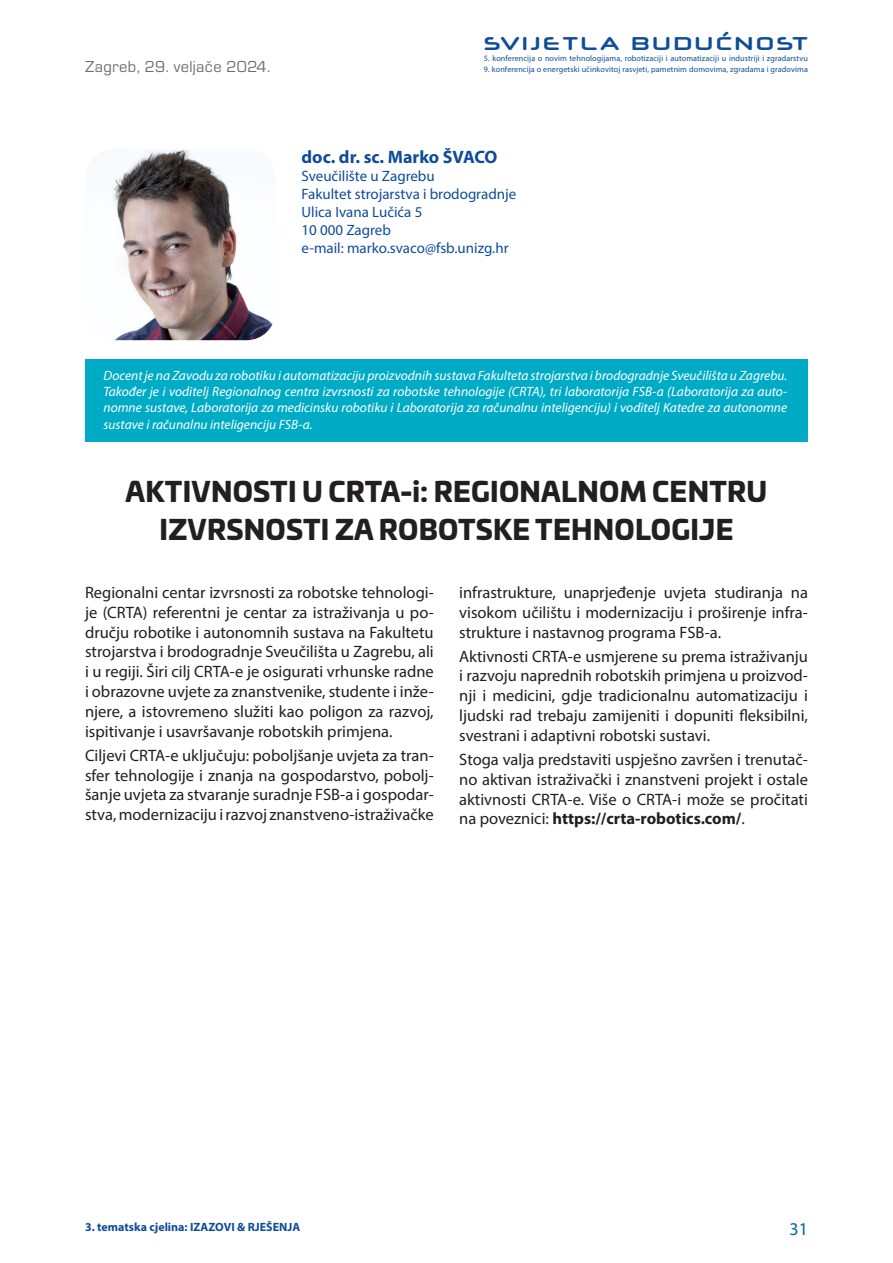
<style>
.page{position:relative;width:893px;height:1263px;background:#fff}
.page>*{position:absolute;margin:0;border:0;box-sizing:border-box;transform-origin:0 0}
.NASLOV{font:900 27px/37.5px "Univia Pro";letter-spacing:.01em;color:#231f20;text-align:center}
.t1{font:700 18.75px "Neuropol X Rg";letter-spacing:.12em;color:#0f4d99}
.AUTOR{font:700 18px "Myriad Pro";color:#0f4d99}
.t2{font:18px "Myriad Pro";color:#0163a7}
.text{font:16.5px/19.8px "Myriad Pro";color:#231f20;text-align:justify}
.t3{font:16.5px "Eurostile TOT";letter-spacing:.02em;color:#6c6d70}
.AUTOR-2{font:15px "Myriad Pro";color:#0f4d99}
.Biografija{font:italic 13.5px/16.2px "Myriad Pro";color:#fff;text-align:justify}
.t4{font:700 12px "Myriad Pro";color:#0f4d99}
.t5{font:8.1px "Myriad Pro";letter-spacing:.01em;color:#0f4d99}
.s1{font-weight:700}
</style>
<div class="page">
<img style="left:112px;top:149px;width:161px;height:191px">
<div style="left:85px;top:359px;width:723px;height:83px;background:#00abc6"></div>
<p class="t3" style="left:85px;top:57px;width:187px">Zagreb, 29. veljače 2024.</p>
<p class="t1" style="left:484px;top:28px;width:326px">SVIJETLA BUDUĆNOST</p>
<p class="t5" style="left:484px;top:53px;width:325px">5. konferencija o novim tehnologijama, robotizaciji i automatizaciji u industriji i zgradarstvu</p>
<p class="t5" style="left:484px;top:65px;width:325px">9. konferencija o energetski učinkovitoj rasvjeti, pametnim domovima, zgradama i gradovima</p>
<p class="AUTOR" style="left:301px;top:145px;width:198px">doc. dr. sc. Marko ŠVACO</p>
<p class="AUTOR-2" style="left:301px;top:166px;width:135px">Sveučilište u Zagrebu</p>
<p class="AUTOR-2" style="left:301px;top:184px;width:216px">Fakultet strojarstva i brodogradnje</p>
<p class="AUTOR-2" style="left:301px;top:202px;width:122px">Ulica Ivana Lučića 5</p>
<p class="AUTOR-2" style="left:301px;top:220px;width:91px">10 000 Zagreb</p>
<p class="AUTOR-2" style="left:301px;top:238px;width:209px">e-mail: marko.svaco@fsb.unizg.hr</p>
<p class="Biografija" style="left:103px;top:367px;width:685px">Docent je na Zavodu za robotiku i automatizaciju proizvodnih sustava Fakulteta strojarstva i brodogradnje Sveučilišta u Zagrebu.<br>Također je i voditelj Regionalnog centra izvrsnosti za robotske tehnologije (CRTA), tri laboratorija FSB-a (Laboratorija za auto&shy;nomne sustave, Laboratorija za medicinsku robotiku i Laboratorija za računalnu inteligenciju) i voditelj Katedre za autonomne sustave i računalnu inteligenciju FSB-a.</p>
<p class="NASLOV" style="left:126px;top:471px;width:643px">AKTIVNOSTI U CRTA-i: REGIONALNOM CENTRU<br>IZVRSNOSTI ZA ROBOTSKE TEHNOLOGIJE</p>
<p class="text" style="left:85px;top:582px;width:350px">Regionalni centar izvrsnosti za robotske tehnologi&shy;je (CRTA) referentni je centar za istraživanja u po&shy;dručju robotike i autonomnih sustava na Fakultetu strojarstva i brodogradnje Sveučilišta u Zagrebu, ali i u regiji. Širi cilj CRTA-e je osigurati vrhunske radne i obrazovne uvjete za znanstvenike, studente i inže&shy;njere, a istovremeno služiti kao poligon za razvoj, ispitivanje i usavršavanje robotskih primjena.</p>
<p class="text" style="left:85px;top:745px;width:350px">Ciljevi CRTA-e uključuju: poboljšanje uvjeta za tran&shy;sfer tehnologije i znanja na gospodarstvo, pobolj&shy;šanje uvjeta za stvaranje suradnje FSB-a i gospodar&shy;stva, modernizaciju i razvoj znanstveno-istraživačke</p>
<p class="text" style="left:459px;top:582px;width:350px">infrastrukture, unaprjeđenje uvjeta studiranja na visokom učilištu i modernizaciju i proširenje infra&shy;strukture i nastavnog programa FSB-a.</p>
<p class="text" style="left:459px;top:646px;width:350px">Aktivnosti CRTA-e usmjerene su prema istraživanju i razvoju naprednih robotskih primjena u proizvod&shy;nji i medicini, gdje tradicionalnu automatizaciju i ljudski rad trebaju zamijeniti i dopuniti fleksibilni, svestrani i adaptivni robotski sustavi.</p>
<p class="text" style="left:459px;top:749px;width:350px">Stoga valja predstaviti uspješno završen i trenutač&shy;no aktivan istraživački i znanstveni projekt i ostale aktivnosti CRTA-e. Više o CRTA-i može se pročitati na poveznici: <span class="s1">https://crta-robotics.com/</span>.</p>
<p class="t4" style="left:85px;top:1219px;width:217px">3. tematska cjelina: IZAZOVI &amp; RJEŠENJA</p>
<p class="t2" style="left:789px;top:1218px;width:20px">31</p>
</div>
